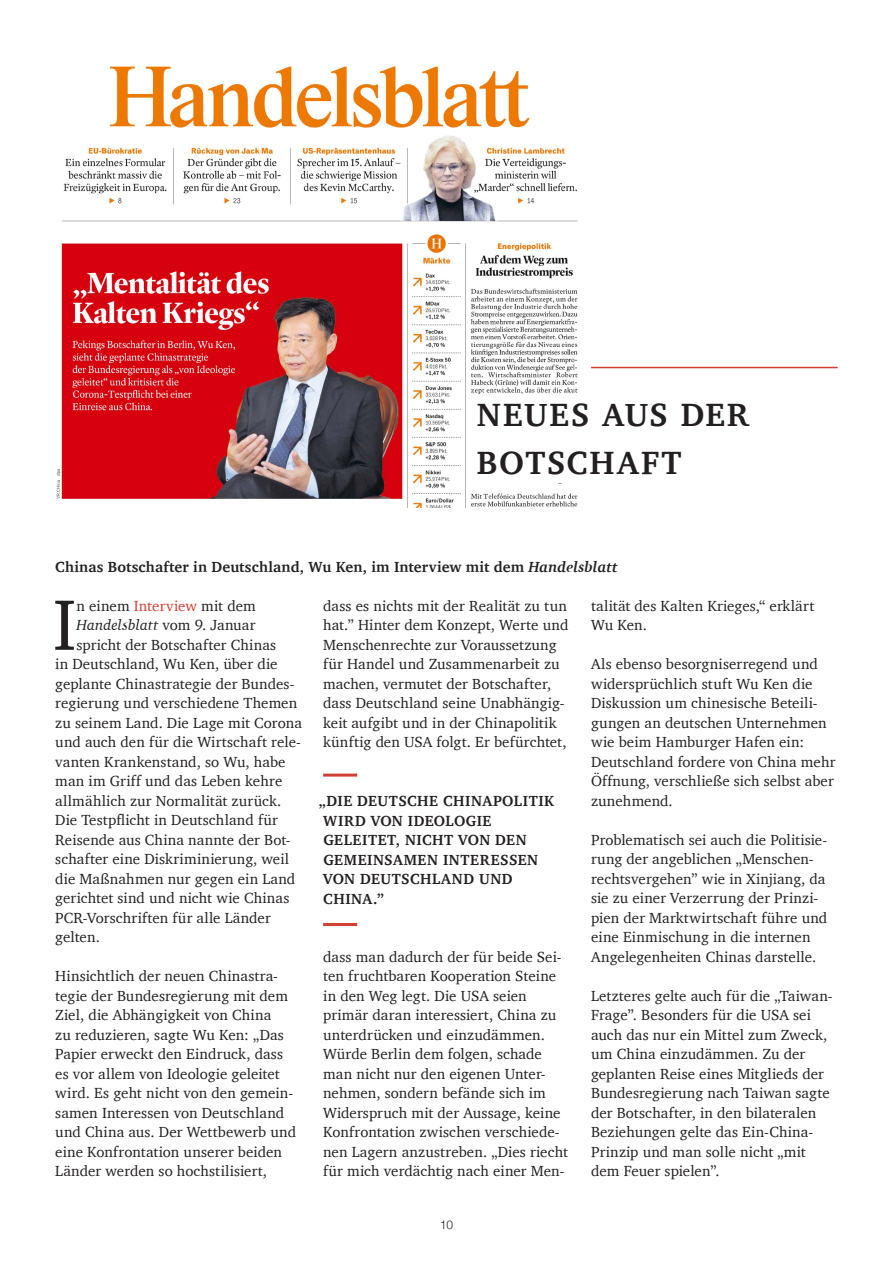
<style>
.page{position:relative;width:893px;height:1263px;background:#fff}
.page>*{position:absolute;margin:0;border:0;box-sizing:border-box;transform-origin:0 0}
.Body_10_13_Charter_I{font:73.2px "Charter";color:#231f20}
.H1_mit_weißen_Balken{font:700 33px "Charter";letter-spacing:.05em;color:#231f20}
.Body_10_13_Charter{font:15px/19.5px "Charter";letter-spacing:.005em;color:#231f20}
.Body_10_13_Charter_I-2{font:15px "Charter";letter-spacing:.01em;color:#231f20}
.Zitat{font:700 15px/19.5px "Charter";letter-spacing:.035em;color:#231f20}
.H2_mit_Spaltenspanne{font:700 15px "Charter";letter-spacing:.01em;color:#231f20}
.Body_10_13_Charter_I-3{font:italic 15px "Charter";letter-spacing:.005em;color:#231f20}
.t1{font:300 12px "Helvetica";color:#231f20}
.s1{font-style:italic}
.s2{color:#d23f32}
.s3{font-style:normal}
</style>
<div class="page">
<img style="left:56px;top:66px;width:522px;height:441px">
<div style="left:468px;top:394px;width:288px;height:41px;background:#fff"></div>
<div style="left:468px;top:442px;width:220px;height:41px;background:#fff"></div>
<hr style="left:323px;top:774px;width:34px;height:3px;background:#d23f32">
<hr style="left:323px;top:923px;width:34px;height:3px;background:#d23f32">
<hr style="left:591px;top:367px;width:247px;height:1px;background:#d23f32">
<p class="H1_mit_weißen_Balken" style="left:477px;top:387px;width:274px">NEUES AUS DER</p>
<p class="H1_mit_weißen_Balken" style="left:477px;top:435px;width:206px">BOTSCHAFT</p>
<p class="H2_mit_Spaltenspanne" style="left:55px;top:554px;width:564px">Chinas Botschafter in Deutschland, Wu Ken, im Interview mit dem <span class="s1">Handelsblatt</span></p>
<p class="Body_10_13_Charter_I" style="left:53px;top:562px;width:25px">I</p>
<p class="Body_10_13_Charter_I-2" style="left:76px;top:593px;width:181px">n einem <span class="s2">Interview</span> mit dem</p>
<p class="Body_10_13_Charter" style="left:323px;top:596px;width:247px">dass es nichts mit der Realität zu tun hat.” Hinter dem Konzept, Werte und Menschenrechte zur Voraussetzung für Handel und Zusammenarbeit zu machen, vermutet der Botschafter, dass Deutschland seine Unabhängig&shy;keit aufgibt und in der Chinapolitik künftig den USA folgt. Er befürchtet,</p>
<p class="Body_10_13_Charter" style="left:591px;top:596px;width:225px">talität des Kalten Krieges,“ erklärt<br>Wu Ken.</p>
<p class="Body_10_13_Charter" style="left:591px;top:654px;width:246px">Als ebenso besorgniserregend und widersprüchlich stuft Wu Ken die<br>Diskussion um chinesische Beteili&shy;gungen an deutschen Unternehmen wie beim Hamburger Hafen ein:<br>Deutschland fordere von China mehr<br>Öffnung, verschließe sich selbst aber zunehmend.</p>
<p class="Body_10_13_Charter" style="left:591px;top:830px;width:238px">Problematisch sei auch die Politisie&shy;rung der angeblichen „Menschen&shy;rechtsvergehen” wie in Xinjiang, da sie zu einer Verzerrung der Prinzi&shy;pien der Marktwirtschaft führe und eine Einmischung in die internen Angelegenheiten Chinas darstelle.</p>
<p class="Body_10_13_Charter" style="left:591px;top:986px;width:243px">Letzteres gelte auch für die „Taiwan-<br>Frage”. Besonders für die USA sei auch das nur ein Mittel zum Zweck, um China einzudämmen. Zu der geplanten Reise eines Mitglieds der<br>Bundesregierung nach Taiwan sagte der Botschafter, in den bilateralen<br>Beziehungen gelte das Ein-China-<br>Prinzip und man solle nicht „mit dem Feuer spielen”.</p>
<p class="Body_10_13_Charter_I-3" style="left:76px;top:612px;width:181px">Handelsblatt <span class="s3">vom 9. Januar</span></p>
<p class="Body_10_13_Charter_I-2" style="left:76px;top:632px;width:201px">spricht der Botschafter Chinas</p>
<p class="Body_10_13_Charter_I-2" style="left:55px;top:651px;width:224px">in Deutschland, Wu Ken, über die</p>
<p class="Body_10_13_Charter_I-2" style="left:55px;top:671px;width:241px">geplante Chinastrategie der Bundes-</p>
<p class="Body_10_13_Charter_I-2" style="left:55px;top:690px;width:244px">regierung und verschiedene Themen</p>
<p class="Body_10_13_Charter_I-2" style="left:55px;top:710px;width:248px">zu seinem Land. Die Lage mit Corona</p>
<p class="Body_10_13_Charter_I-2" style="left:55px;top:729px;width:247px">und auch den für die Wirtschaft rele-</p>
<p class="Body_10_13_Charter_I-2" style="left:55px;top:749px;width:232px">vanten Krankenstand, so Wu, habe</p>
<p class="Body_10_13_Charter_I-2" style="left:55px;top:768px;width:229px">man im Griff und das Leben kehre</p>
<p class="Body_10_13_Charter_I-2" style="left:55px;top:788px;width:228px">allmählich zur Normalität zurück.</p>
<p class="Body_10_13_Charter_I-2" style="left:55px;top:807px;width:224px">Die Testpflicht in Deutschland für</p>
<p class="Body_10_13_Charter_I-2" style="left:55px;top:827px;width:237px">Reisende aus China nannte der Bot-</p>
<p class="Body_10_13_Charter_I-2" style="left:55px;top:846px;width:235px">schafter eine Diskriminierung, weil</p>
<p class="Body_10_13_Charter_I-2" style="left:55px;top:866px;width:242px">die Maßnahmen nur gegen ein Land</p>
<p class="Body_10_13_Charter_I-2" style="left:55px;top:885px;width:236px">gerichtet sind und nicht wie Chinas</p>
<p class="Body_10_13_Charter_I-2" style="left:55px;top:905px;width:217px">PCR-Vorschriften für alle Länder</p>
<p class="Body_10_13_Charter_I-2" style="left:55px;top:924px;width:46px">gelten.</p>
<p class="Body_10_13_Charter" style="left:55px;top:966px;width:242px">Hinsichtlich der neuen Chinastra&shy;tegie der Bundesregierung mit dem Ziel, die Abhängigkeit von China<br>zu reduzieren, sagte Wu Ken: „Das Papier erweckt den Eindruck, dass es vor allem von Ideologie geleitet wird. Es geht nicht von den gemein&shy;samen Interessen von Deutschland und China aus. Der Wettbewerb und eine Konfrontation unserer beiden Länder werden so hochstilisiert,</p>
<p class="Zitat" style="left:319px;top:791px;width:237px">„DIE DEUTSCHE CHINAPOLITIK<br>WIRD VON IDEOLOGIE<br>GELEITET, NICHT VON DEN<br>GEMEINSAMEN INTERESSEN<br>VON DEUTSCHLAND UND<br>CHINA.”</p>
<p class="Body_10_13_Charter" style="left:323px;top:947px;width:246px">dass man dadurch der für beide Sei&shy;ten fruchtbaren Kooperation Steine in den Weg legt. Die USA seien primär daran interessiert, China zu unterdrücken und einzudämmen.<br>Würde Berlin dem folgen, schade man nicht nur den eigenen Unter&shy;nehmen, sondern befände sich im Widerspruch mit der Aussage, keine Konfrontation zwischen verschiede&shy;nen Lagern anzustreben. „Dies riecht für mich verdächtig nach einer Men-</p>
<p class="t1" style="left:440px;top:1214px;width:15px">10</p>
</div>
